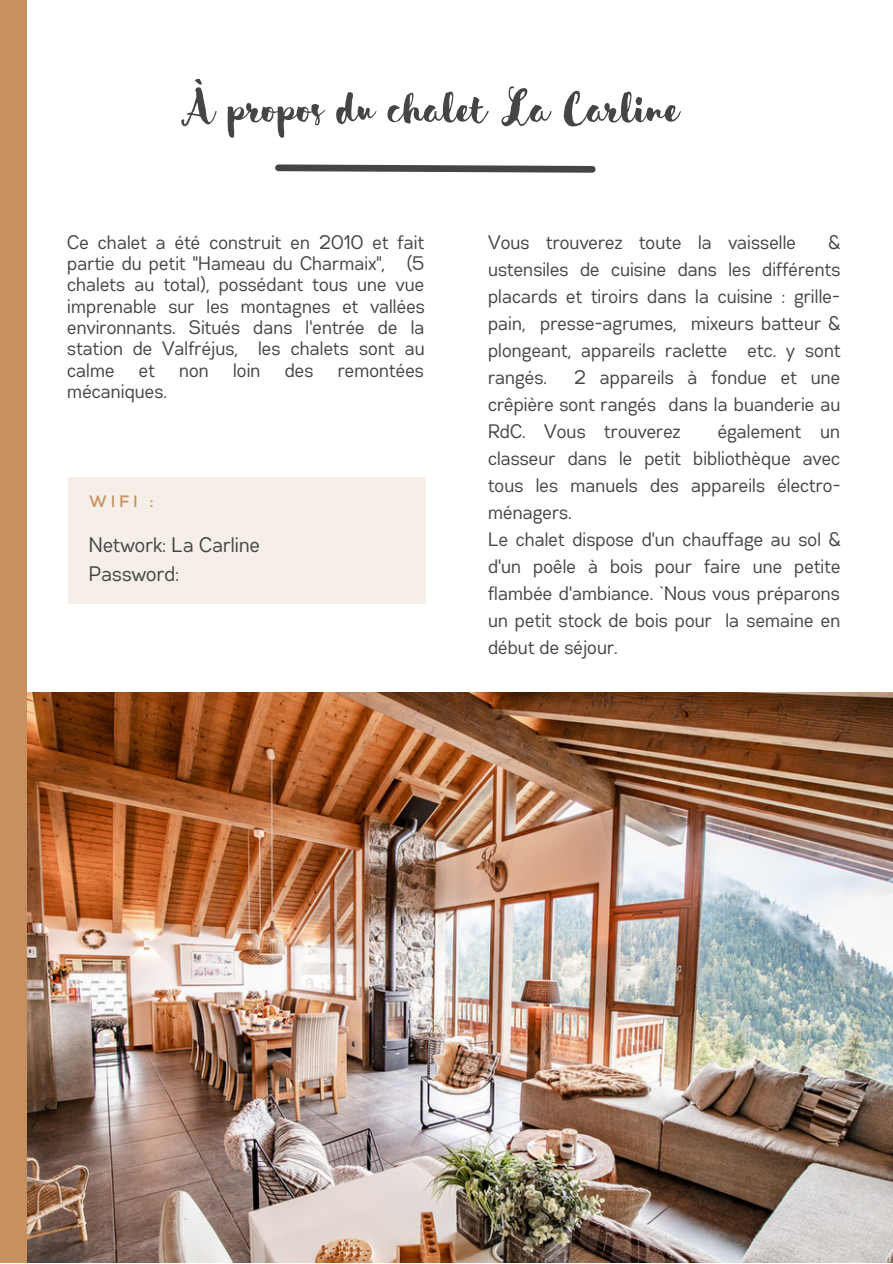
<style>
.page{position:relative;width:893px;height:1264px;background:#fff}
.page>*{position:absolute;margin:0;border:0;box-sizing:border-box;transform-origin:0 0}
.t1{font:51px "Sensa Brush Fill";color:#444645}
.t2{font:21px "Gabriel Sans Cond";color:#444645}
.t3{font:19.5px/27px "Gabriel Sans Cond";color:#444645;text-align:justify}
.t4{font:700 16.5px "Nexa";color:#c6915f}
</style>
<div class="page">
<img style="left:26px;top:693px;width:866px;height:569px">
<div style="left:0;top:0;width:26px;height:1262px;background:#c6915f"></div>
<div style="left:68px;top:477px;width:357px;height:126px;background:#f6efe7"></div>
<svg style="left:275px;top:164px;width:321px;height:9px;background:#737574"></svg>
<p class="t1" style="left:179px;top:77px;width:501px">À propos du chalet La Carline</p>
<p class="t3" style="left:68px;top:232px;width:359px;line-height:21.3px">Ce chalet a été construit en 2010 et fait partie du petit "Hameau du Charmaix", (5 chalets au total), possédant tous une vue imprenable sur les montagnes et vallées environnants. Situés dans l'entrée de la station de Valfréjus, les chalets sont au calme et non loin des remontées mécaniques.</p>
<p class="t3" style="left:488px;top:230px;width:309px">Vous trouverez toute la vaisselle</p>
<p class="t3" style="left:488px;top:230px;width:354px;text-indent:340px">&amp; ustensiles de cuisine dans les différents placards et tiroirs dans la cuisine : grille&shy;pain, presse-agrumes, mixeurs batteur &amp; plongeant, appareils raclette etc. y sont rangés.</p>
<p class="t3" style="left:488px;top:365px;width:354px;text-indent:86px">2 appareils à fondue et une crêpière sont rangés dans la buanderie au RdC. Vous trouverez</p>
<p class="t3" style="left:488px;top:419px;width:354px;text-indent:229px">également un classeur dans le petit bibliothèque avec tous les manuels des appareils électro&shy;ménagers.</p>
<p class="t3" style="left:488px;top:527px;width:354px">Le chalet dispose d'un chauffage au sol &amp; d'un poêle à bois pour faire une petite flambée d'ambiance. `Nous vous préparons un petit stock de bois pour la semaine en début de séjour.</p>
<p class="t4" style="left:89px;top:492px;width:66px">WIFI :</p>
<p class="t2" style="left:89px;top:535px;width:173px">Network: La Carline</p>
<p class="t2" style="left:89px;top:564px;width:92px">Password:</p>
</div>
